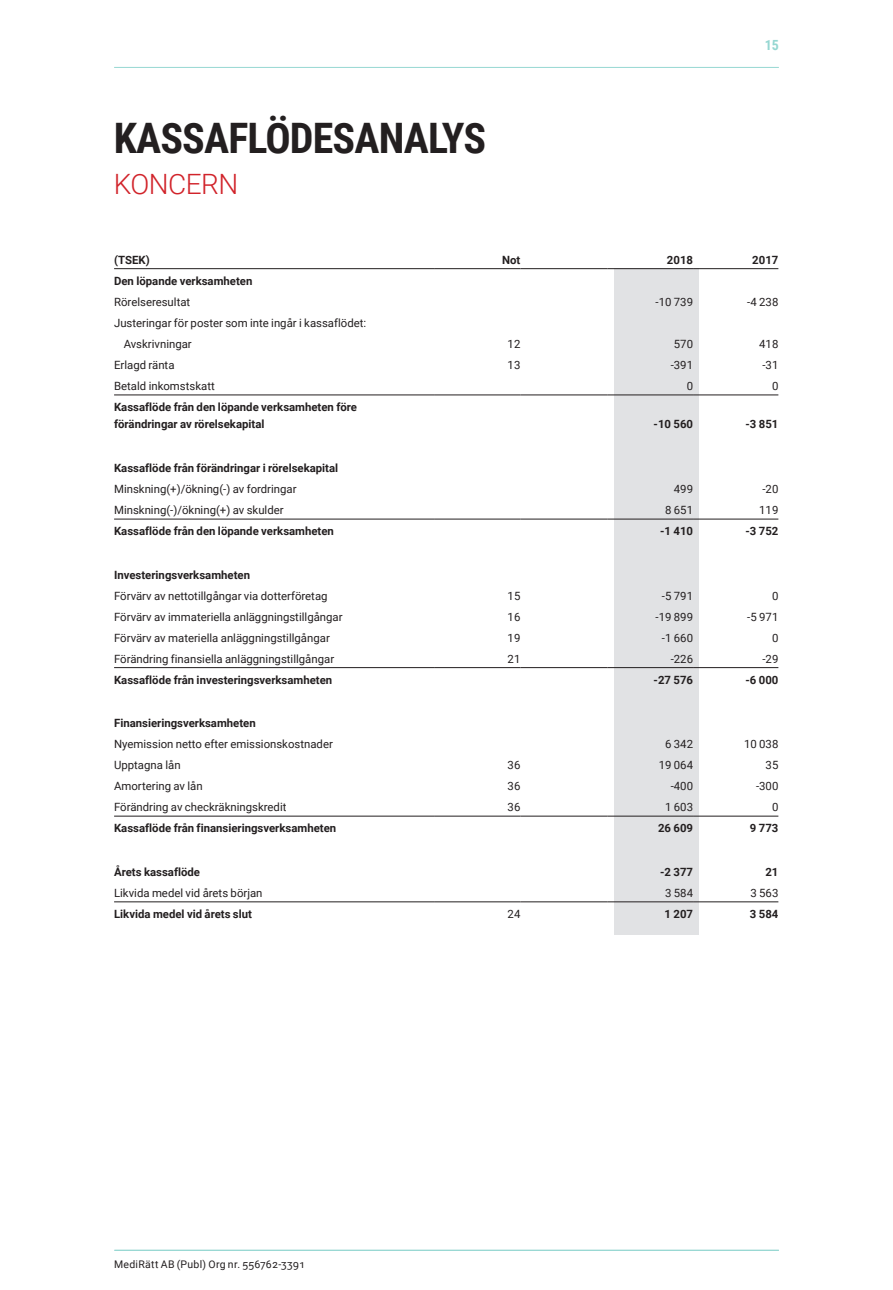
<style>
.page{position:relative;width:893px;height:1290px;background:#fff}
.page>*{position:absolute;margin:0;border:0;box-sizing:border-box;transform-origin:0 0}
.Rubrik_1{font:700 42px "Roboto Condensed";letter-spacing:-.02em;color:#231f20}
.Rubrik_1-2{font:300 28px "Roboto";letter-spacing:-.02em;color:#d1232a}
.t1{font:700 14px "Roboto Condensed";color:#96d7d2}
.Tabelltext{font:11.38px "Roboto";color:#231f20}
.Tabelltext-2{font:700 11.38px/17.5px "Roboto";color:#231f20}
.Tabellhuvud{font:700 11.38px "Roboto";color:#231f20}
.t2{font:10.5px "Roboto";letter-spacing:.025em;color:#231f20}
</style>
<div class="page">
<hr style="left:114px;top:67px;width:665px;height:1px;background:#96d7d2">
<hr style="left:114px;top:1250px;width:665px;height:1px;background:#96d7d2">
<div style="left:614px;top:269px;width:85px;height:666px;background:#e1e2e4"></div>
<hr style="left:114px;top:268px;width:320px;height:1px;background:#231f20">
<hr style="left:434px;top:268px;width:86px;height:1px;background:#231f20">
<hr style="left:520px;top:268px;width:88px;height:1px;background:#231f20">
<hr style="left:608px;top:268px;width:85px;height:1px;background:#231f20">
<hr style="left:693px;top:268px;width:85px;height:1px;background:#231f20">
<hr style="left:114px;top:519px;width:320px;height:1px;background:#231f20">
<hr style="left:434px;top:519px;width:86px;height:1px;background:#231f20">
<hr style="left:520px;top:519px;width:88px;height:1px;background:#231f20">
<hr style="left:608px;top:519px;width:85px;height:1px;background:#231f20">
<hr style="left:693px;top:519px;width:85px;height:1px;background:#231f20">
<hr style="left:114px;top:667px;width:320px;height:1px;background:#231f20">
<hr style="left:434px;top:667px;width:86px;height:1px;background:#231f20">
<hr style="left:520px;top:667px;width:88px;height:1px;background:#231f20">
<hr style="left:608px;top:667px;width:85px;height:1px;background:#231f20">
<hr style="left:693px;top:667px;width:85px;height:1px;background:#231f20">
<hr style="left:114px;top:901px;width:320px;height:1px;background:#231f20">
<hr style="left:434px;top:901px;width:86px;height:1px;background:#231f20">
<hr style="left:520px;top:901px;width:88px;height:1px;background:#231f20">
<hr style="left:608px;top:901px;width:85px;height:1px;background:#231f20">
<hr style="left:693px;top:901px;width:85px;height:1px;background:#231f20">
<hr style="left:114px;top:816px;width:320px;height:1px;background:#231f20">
<hr style="left:434px;top:816px;width:86px;height:1px;background:#231f20">
<hr style="left:520px;top:816px;width:88px;height:1px;background:#231f20">
<hr style="left:608px;top:816px;width:85px;height:1px;background:#231f20">
<hr style="left:693px;top:816px;width:85px;height:1px;background:#231f20">
<hr style="left:114px;top:395px;width:320px;height:1px;background:#231f20">
<hr style="left:434px;top:395px;width:86px;height:1px;background:#231f20">
<hr style="left:520px;top:395px;width:88px;height:1px;background:#231f20">
<hr style="left:608px;top:395px;width:85px;height:1px;background:#231f20">
<hr style="left:693px;top:395px;width:85px;height:1px;background:#231f20">
<p class="Rubrik_1" style="left:114px;top:109px;width:374px">KASSAFLÖDESANALYS</p>
<p class="Rubrik_1-2" style="left:114px;top:165px;width:126px">KONCERN</p>
<p class="t1" style="left:765px;top:35px;width:16px">15</p>
<p class="Tabellhuvud" style="left:114px;top:252px;width:37px">(TSEK)</p>
<p class="Tabellhuvud" style="left:502px;top:252px;width:20px">Not</p>
<p class="Tabellhuvud" style="left:667px;top:252px;width:28px">2018</p>
<p class="Tabellhuvud" style="left:752px;top:252px;width:28px">2017</p>
<p class="Tabelltext-2" style="left:114px;top:272px;width:140px">Den löpande verksamheten</p>
<p class="Tabelltext" style="left:114px;top:294px;width:78px">Rörelseresultat</p>
<p class="Tabelltext" style="left:656px;top:294px;width:39px">-10 739</p>
<p class="Tabelltext" style="left:747px;top:294px;width:33px">-4 238</p>
<p class="Tabelltext" style="left:114px;top:315px;width:254px">Justeringar för poster som inte ingår i kassaflödet:</p>
<p class="Tabelltext" style="left:124px;top:336px;width:70px">Avskrivningar</p>
<p class="Tabelltext" style="left:508px;top:336px;width:14px">12</p>
<p class="Tabelltext" style="left:674px;top:336px;width:21px">570</p>
<p class="Tabelltext" style="left:759px;top:336px;width:21px">418</p>
<p class="Tabelltext" style="left:114px;top:357px;width:62px">Erlagd ränta</p>
<p class="Tabelltext" style="left:508px;top:357px;width:14px">13</p>
<p class="Tabelltext" style="left:671px;top:357px;width:24px">-391</p>
<p class="Tabelltext" style="left:762px;top:357px;width:17px">-31</p>
<p class="Tabelltext" style="left:114px;top:378px;width:102px">Betald inkomstskatt</p>
<p class="Tabelltext" style="left:687px;top:378px;width:8px">0</p>
<p class="Tabelltext" style="left:772px;top:378px;width:8px">0</p>
<p class="Tabelltext-2" style="left:114px;top:398px;width:244px">Kassaflöde från den löpande verksamheten före förändringar av rörelsekapital</p>
<p class="Tabelltext-2" style="left:654px;top:415px;width:41px">-10 560</p>
<p class="Tabelltext-2" style="left:745px;top:415px;width:34px">-3 851</p>
<p class="Tabelltext-2" style="left:114px;top:459px;width:226px">Kassaflöde från förändringar i rörelsekapital</p>
<p class="Tabelltext" style="left:114px;top:481px;width:184px">Minskning(+)/ökning(-) av fordringar</p>
<p class="Tabelltext" style="left:674px;top:481px;width:21px">499</p>
<p class="Tabelltext" style="left:762px;top:481px;width:17px">-20</p>
<p class="Tabelltext" style="left:114px;top:502px;width:171px">Minskning(-)/ökning(+) av skulder</p>
<p class="Tabelltext" style="left:665px;top:502px;width:29px">8 651</p>
<p class="Tabelltext" style="left:759px;top:502px;width:21px">119</p>
<p class="Tabelltext-2" style="left:114px;top:522px;width:221px">Kassaflöde från den löpande verksamheten</p>
<p class="Tabelltext-2" style="left:660px;top:522px;width:34px">-1 410</p>
<p class="Tabelltext-2" style="left:745px;top:522px;width:34px">-3 752</p>
<p class="Tabelltext-2" style="left:114px;top:566px;width:137px">Investeringsverksamheten</p>
<p class="Tabelltext" style="left:114px;top:588px;width:215px">Förvärv av nettotillgångar via dotterföretag</p>
<p class="Tabelltext" style="left:508px;top:588px;width:14px">15</p>
<p class="Tabelltext" style="left:662px;top:588px;width:33px">-5 791</p>
<p class="Tabelltext" style="left:772px;top:588px;width:8px">0</p>
<p class="Tabelltext" style="left:114px;top:609px;width:230px">Förvärv av immateriella anläggningstillgångar</p>
<p class="Tabelltext" style="left:508px;top:609px;width:14px">16</p>
<p class="Tabelltext" style="left:656px;top:609px;width:39px">-19 899</p>
<p class="Tabelltext" style="left:747px;top:609px;width:33px">-5 971</p>
<p class="Tabelltext" style="left:114px;top:630px;width:217px">Förvärv av materiella anläggningstillgångar</p>
<p class="Tabelltext" style="left:508px;top:630px;width:14px">19</p>
<p class="Tabelltext" style="left:662px;top:630px;width:33px">-1 660</p>
<p class="Tabelltext" style="left:772px;top:630px;width:8px">0</p>
<p class="Tabelltext" style="left:114px;top:651px;width:222px">Förändring finansiella anläggningstillgångar</p>
<p class="Tabelltext" style="left:508px;top:651px;width:14px">21</p>
<p class="Tabelltext" style="left:671px;top:651px;width:24px">-226</p>
<p class="Tabelltext" style="left:762px;top:651px;width:17px">-29</p>
<p class="Tabelltext-2" style="left:114px;top:670px;width:220px">Kassaflöde från investeringsverksamheten</p>
<p class="Tabelltext-2" style="left:654px;top:670px;width:41px">-27 576</p>
<p class="Tabelltext-2" style="left:745px;top:670px;width:34px">-6 000</p>
<p class="Tabelltext-2" style="left:114px;top:714px;width:143px">Finansieringsverksamheten</p>
<p class="Tabelltext" style="left:114px;top:736px;width:220px">Nyemission netto efter emissionskostnader</p>
<p class="Tabelltext" style="left:665px;top:736px;width:29px">6 342</p>
<p class="Tabelltext" style="left:744px;top:736px;width:36px">10 038</p>
<p class="Tabelltext" style="left:114px;top:757px;width:68px">Upptagna lån</p>
<p class="Tabelltext" style="left:508px;top:757px;width:14px">36</p>
<p class="Tabelltext" style="left:659px;top:757px;width:36px">19 064</p>
<p class="Tabelltext" style="left:766px;top:757px;width:14px">35</p>
<p class="Tabelltext" style="left:114px;top:778px;width:90px">Amortering av lån</p>
<p class="Tabelltext" style="left:508px;top:778px;width:14px">36</p>
<p class="Tabelltext" style="left:671px;top:778px;width:24px">-400</p>
<p class="Tabelltext" style="left:756px;top:778px;width:24px">-300</p>
<p class="Tabelltext" style="left:114px;top:799px;width:174px">Förändring av checkräkningskredit</p>
<p class="Tabelltext" style="left:508px;top:799px;width:14px">36</p>
<p class="Tabelltext" style="left:665px;top:799px;width:29px">1 603</p>
<p class="Tabelltext" style="left:772px;top:799px;width:8px">0</p>
<p class="Tabelltext-2" style="left:114px;top:819px;width:224px">Kassaflöde från finansieringsverksamheten</p>
<p class="Tabelltext-2" style="left:658px;top:819px;width:37px">26 609</p>
<p class="Tabelltext-2" style="left:750px;top:819px;width:30px">9 773</p>
<p class="Tabelltext-2" style="left:114px;top:863px;width:87px">Årets kassaflöde</p>
<p class="Tabelltext-2" style="left:660px;top:863px;width:34px">-2 377</p>
<p class="Tabelltext-2" style="left:765px;top:863px;width:15px">21</p>
<p class="Tabelltext" style="left:114px;top:885px;width:150px">Likvida medel vid årets början</p>
<p class="Tabelltext" style="left:665px;top:885px;width:29px">3 584</p>
<p class="Tabelltext" style="left:750px;top:885px;width:29px">3 563</p>
<p class="Tabelltext-2" style="left:114px;top:904px;width:139px">Likvida medel vid årets slut</p>
<p class="Tabelltext" style="left:508px;top:906px;width:14px">24</p>
<p class="Tabelltext-2" style="left:664px;top:904px;width:30px">1 207</p>
<p class="Tabelltext-2" style="left:750px;top:904px;width:30px">3 584</p>
<p class="t2" style="left:114px;top:1257px;width:192px">MediRätt AB (Publ) Org nr. 556762-3391</p>
</div>
